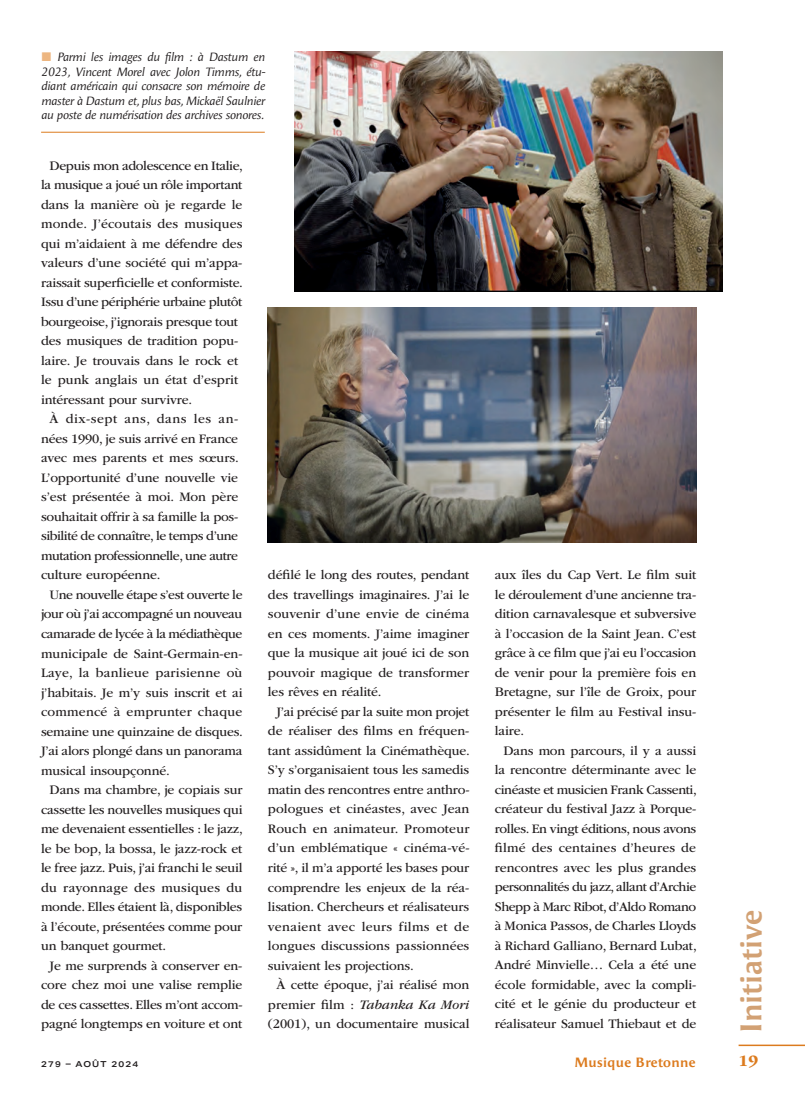
<style>
.page{position:relative;width:805px;height:1112px;background:#fff}
.page>*{position:absolute;margin:0;border:0;box-sizing:border-box;transform-origin:0 0}
.t1{font:700 30px "Angie Sans Std";color:#d2a174}
.t2{font:700 16.5px "ITC Garamond Std";color:#dc7b1e}
.t3{font:13.5px/19.5px "ITC Garamond Std";letter-spacing:-.01em;color:#231f20;text-align:justify}
.t4{font:700 13.5px "Angie Sans Std";letter-spacing:.025em;color:#dc7b1e}
.t5{font:italic 12px/14.4px "Angie Sans Std";letter-spacing:-.01em;color:#231f20;text-align:justify}
.t6{font:600 8.25px "Aktiv Grotesk Ex";letter-spacing:.15em;color:#231f20}
.s1{font-style:italic}
</style>
<div class="page">
<hr style="left:738px;top:1044px;width:67px;height:1px;background:#dc7b1e">
<img style="left:294px;top:52px;width:428px;height:239px">
<img style="left:268px;top:307px;width:428px;height:235px">
<hr style="left:41px;top:132px;width:224px;height:1px;background:#dc7b1e">
<p class="t5" style="left:41px;top:50px;width:226px;text-indent:16px">Parmi les images du film : à Dastum en 2023, Vincent Morel avec Jolon Timms, étu&shy;diant américain qui consacre son mémoire de master à Dastum et, plus bas, Mickaël Saulnier au poste de numérisation des archives sonores.</p>
<p class="t3" style="left:41px;top:156px;width:203px;text-align:left;text-indent:9px">Depuis mon adolescence en Italie, la musique a joué un rôle important dans la manière où je regarde le monde. J’écoutais des musiques qui m’aidaient à me défendre des valeurs d’une société qui m’appa&shy;raissait superficielle et conformiste.<br>Issu d’une périphérie urbaine plutôt bourgeoise, j’ignorais presque tout des musiques de tradition popu&shy;laire. Je trouvais dans le rock et le punk anglais un état d’esprit intéressant pour survivre.</p>
<p class="t3" style="left:41px;top:409px;width:199px;text-indent:9px">À dix-sept ans, dans les an&shy;nées 1990, je suis arrivé en France avec mes parents et mes sœurs.<br>L’opportunité d’une nouvelle vie s’est présentée à moi. Mon père souhaitait offrir à sa famille la pos&shy;sibilité de connaître, le temps d’une mutation professionnelle, une autre culture européenne.</p>
<p class="t3" style="left:41px;top:585px;width:203px;text-indent:9px">Une nouvelle étape s’est ouverte le jour où j’ai accompagné un nouveau camarade de lycée à la médiathèque municipale de Saint-Germain-en-Laye, la banlieue parisienne où j’habitais. Je m’y suis inscrit et ai commencé à emprunter chaque semaine une quinzaine de disques.<br>J’ai alors plongé dans un panorama musical insoupçonné.</p>
<p class="t3" style="left:41px;top:779px;width:203px;text-indent:9px">Dans ma chambre, je copiais sur cassette les nouvelles musiques qui me devenaient essentielles : le jazz, le be bop, la bossa, le jazz-rock et le free jazz. Puis, j’ai franchi le seuil du rayonnage des musiques du monde. Elles étaient là, disponibles à l’écoute, présentées comme pour un banquet gourmet.</p>
<p class="t3" style="left:41px;top:955px;width:203px;text-indent:9px">Je me surprends à conserver en&shy;core chez moi une valise remplie de ces cassettes. Elles m’ont accom&shy;pagné longtemps en voiture et ont</p>
<p class="t3" style="left:268px;top:565px;width:203px">défilé le long des routes, pendant des travellings imaginaires. J’ai le souvenir d’une envie de cinéma en ces moments. J’aime imaginer que la musique ait joué ici de son pouvoir magique de transformer les rêves en réalité.</p>
<p class="t3" style="left:268px;top:701px;width:203px;text-indent:9px">J’ai précisé par la suite mon projet de réaliser des films en fréquen&shy;tant assidûment la Cinémathèque.<br>S’y s’organisaient tous les samedis matin des rencontres entre anthro&shy;pologues et cinéastes, avec Jean Rouch en animateur. Promoteur d’un emblématique « cinéma-vé&shy;rité », il m’a apporté les bases pour comprendre les enjeux de la réa&shy;lisation. Chercheurs et réalisateurs venaient avec leurs films et de longues discussions passionnées suivaient les projections.</p>
<p class="t3" style="left:268px;top:974px;width:203px;text-indent:9px">À cette époque, j’ai réalisé mon premier film : <span class="s1">Tabanka Ka Mori </span>(2001), un documentaire musical</p>
<p class="t3" style="left:495px;top:565px;width:203px">aux îles du Cap Vert. Le film suit le déroulement d’une ancienne tra&shy;dition carnavalesque et subversive à l’occasion de la Saint Jean. C’est grâce à ce film que j’ai eu l’occasion de venir pour la première fois en Bretagne, sur l’île de Groix, pour présenter le film au Festival insu&shy;laire.</p>
<p class="t3" style="left:495px;top:740px;width:203px;text-align:center">Dans mon parcours, il y a aussi la rencontre déterminante avec le cinéaste et musicien Frank Cassenti, créateur du festival Jazz à Porque&shy;rolles. En vingt éditions, nous avons filmé des centaines d’heures de rencontres avec les plus grandes personnalités du jazz, allant d’Archie Shepp à Marc Ribot, d’Aldo Romano à Monica Passos, de Charles Lloyds à Richard Galliano, Bernard Lubat, André Minvielle… Cela a été une école formidable, avec la compli&shy;cité et le génie du producteur et réalisateur Samuel Thiebaut et de</p>
<p class="t6" style="left:41px;top:1058px;width:99px">279 – AOÛT 2024</p>
<p class="t4" style="left:574px;top:1054px;width:123px">Musique Bretonne</p>
<h1 class="t1" style="left:734px;top:1032px;width:125px;rotate:-90deg">Initiative</h1>
<p class="t2" style="left:738px;top:1051px;width:21px">19</p>
</div>
